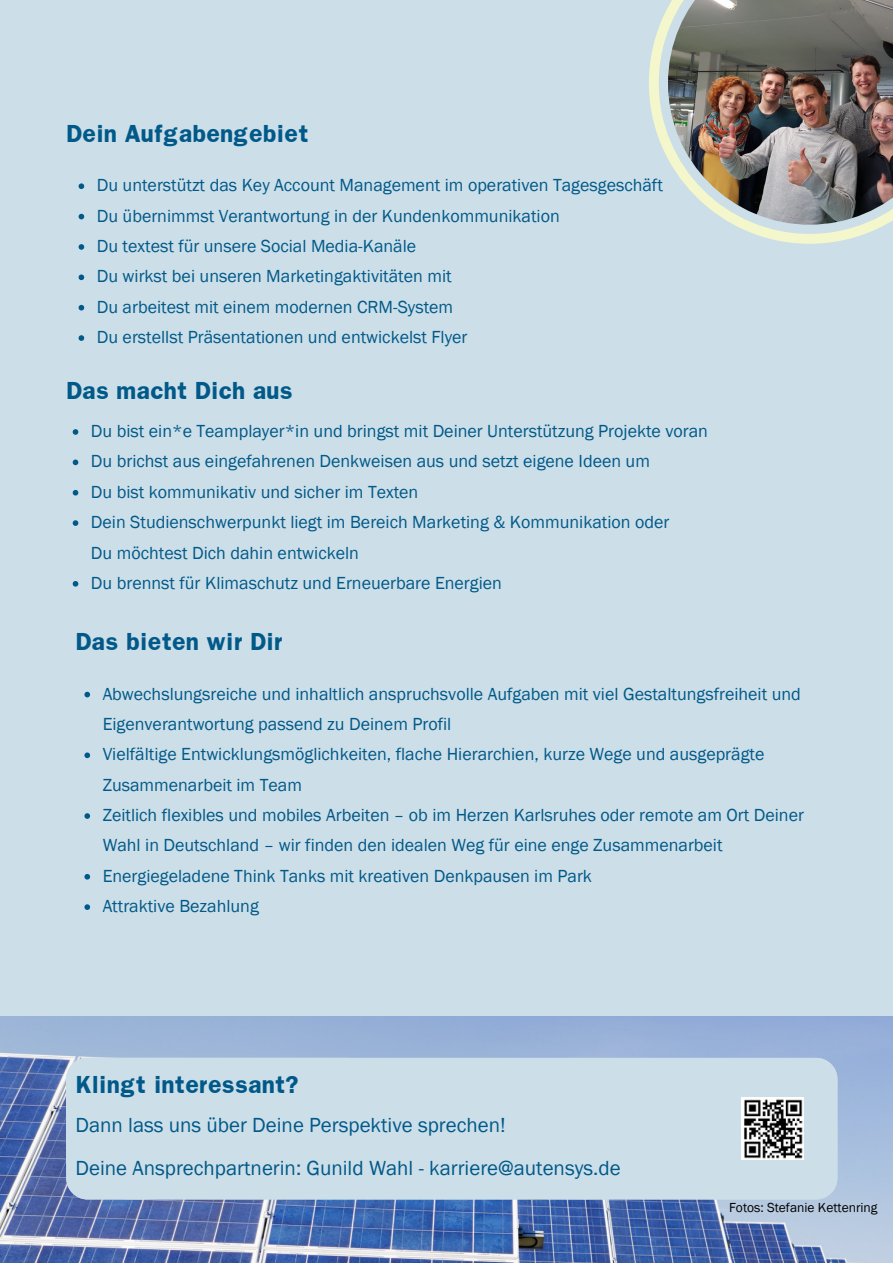
<style>
.page{position:relative;width:893px;height:1264px;background:#fff}
.page>*{position:absolute;margin:0;border:0;box-sizing:border-box;transform-origin:0 0}
.t1{font:21px "Franklin Gothic";color:#005989}
.t2{font:700 21px "Franklin";color:#005989}
.t3{font:18px/30.3px "Franklin Gothic";color:#005989}
.t4{font:13.5px "Franklin Gothic";color:#000}
</style>
<div class="page">
<div style="left:0;top:0;width:892px;height:1262px;background:#ccdee7"></div>
<svg style="left:79px;top:183px;width:5px;height:6px"></svg>
<svg style="left:79px;top:214px;width:5px;height:5px"></svg>
<svg style="left:79px;top:244px;width:5px;height:6px"></svg>
<svg style="left:79px;top:274px;width:5px;height:6px"></svg>
<svg style="left:79px;top:305px;width:5px;height:5px"></svg>
<svg style="left:79px;top:335px;width:5px;height:6px"></svg>
<img style="left:0;top:1016px;width:892px;height:246px">
<svg style="left:649px;top:8px;width:235px;height:236px"></svg>
<svg style="left:66px;top:1057px;width:771px;height:142px"></svg>
<svg style="left:66px;top:1057px;width:300px;height:123px"></svg>
<img style="left:741px;top:1097px;width:62px;height:62px">
<img style="left:668px;top:0;width:224px;height:225px">
<svg style="left:73px;top:429px;width:5px;height:6px"></svg>
<svg style="left:73px;top:459px;width:5px;height:6px"></svg>
<svg style="left:73px;top:490px;width:5px;height:5px"></svg>
<svg style="left:73px;top:520px;width:5px;height:6px"></svg>
<svg style="left:73px;top:581px;width:5px;height:5px"></svg>
<svg style="left:84px;top:691px;width:6px;height:6px"></svg>
<svg style="left:84px;top:752px;width:6px;height:6px"></svg>
<svg style="left:84px;top:813px;width:6px;height:5px"></svg>
<svg style="left:84px;top:874px;width:6px;height:5px"></svg>
<svg style="left:84px;top:904px;width:6px;height:5px"></svg>
<p class="t2" style="left:66px;top:119px;width:244px">Dein Aufgabengebiet</p>
<p class="t3" style="left:97px;top:170px;width:567px">Du unterstützt das Key Account Management im operativen Tagesgeschäft</p>
<p class="t3" style="left:97px;top:200px;width:464px">Du übernimmst Verantwortung in der Kundenkommunikation</p>
<p class="t3" style="left:97px;top:230px;width:321px">Du textest für unsere Social Media-Kanäle</p>
<p class="t3" style="left:97px;top:261px;width:356px">Du wirkst bei unseren Marketingaktivitäten mit</p>
<p class="t3" style="left:97px;top:291px;width:358px">Du arbeitest mit einem modernen CRM-System</p>
<p class="t3" style="left:97px;top:322px;width:372px">Du erstellst Präsentationen und entwickelst Flyer</p>
<p class="t2" style="left:66px;top:376px;width:228px">Das macht Dich aus</p>
<p class="t3" style="left:91px;top:415px;width:618px">Du bist ein*e Teamplayer*in und bringst mit Deiner Unterstützung Projekte voran</p>
<p class="t3" style="left:91px;top:446px;width:560px">Du brichst aus eingefahrenen Denkweisen aus und setzt eigene Ideen um</p>
<p class="t3" style="left:91px;top:476px;width:329px">Du bist kommunikativ und sicher im Texten</p>
<p class="t3" style="left:91px;top:506px;width:580px">Dein Studienschwerpunkt liegt im Bereich Marketing &amp; Kommunikation oder<br>Du möchtest Dich dahin entwickeln</p>
<p class="t3" style="left:91px;top:567px;width:412px">Du brennst für Klimaschutz und Erneuerbare Energien</p>
<p class="t2" style="left:76px;top:627px;width:208px">Das bieten wir Dir</p>
<p class="t3" style="left:103px;top:678px;width:699px">Abwechslungsreiche und inhaltlich anspruchsvolle Aufgaben mit viel Gestaltungsfreiheit und<br>Eigenverantwortung passend zu Deinem Profil</p>
<p class="t3" style="left:103px;top:739px;width:663px">Vielfältige Entwicklungsmöglichkeiten, flache Hierarchien, kurze Wege und ausgeprägte<br>Zusammenarbeit im Team</p>
<p class="t3" style="left:103px;top:799px;width:702px">Zeitlich flexibles und mobiles Arbeiten – ob im Herzen Karlsruhes oder remote am Ort Deiner<br>Wahl in Deutschland – wir finden den idealen Weg für eine enge Zusammenarbeit</p>
<p class="t3" style="left:103px;top:860px;width:491px">Energiegeladene Think Tanks mit kreativen Denkpausen im Park</p>
<p class="t3" style="left:103px;top:890px;width:158px">Attraktive Bezahlung</p>
<p class="t2" style="left:76px;top:1070px;width:225px">Klingt interessant?</p>
<p class="t1" style="left:76px;top:1113px;width:431px">Dann lass uns über Deine Perspektive sprechen!</p>
<p class="t1" style="left:76px;top:1155px;width:546px">Deine Ansprechpartnerin: Gunild Wahl - karriere@autensys.de</p>
<p class="t4" style="left:729px;top:1199px;width:150px">Fotos: Stefanie Kettenring</p>
</div>
